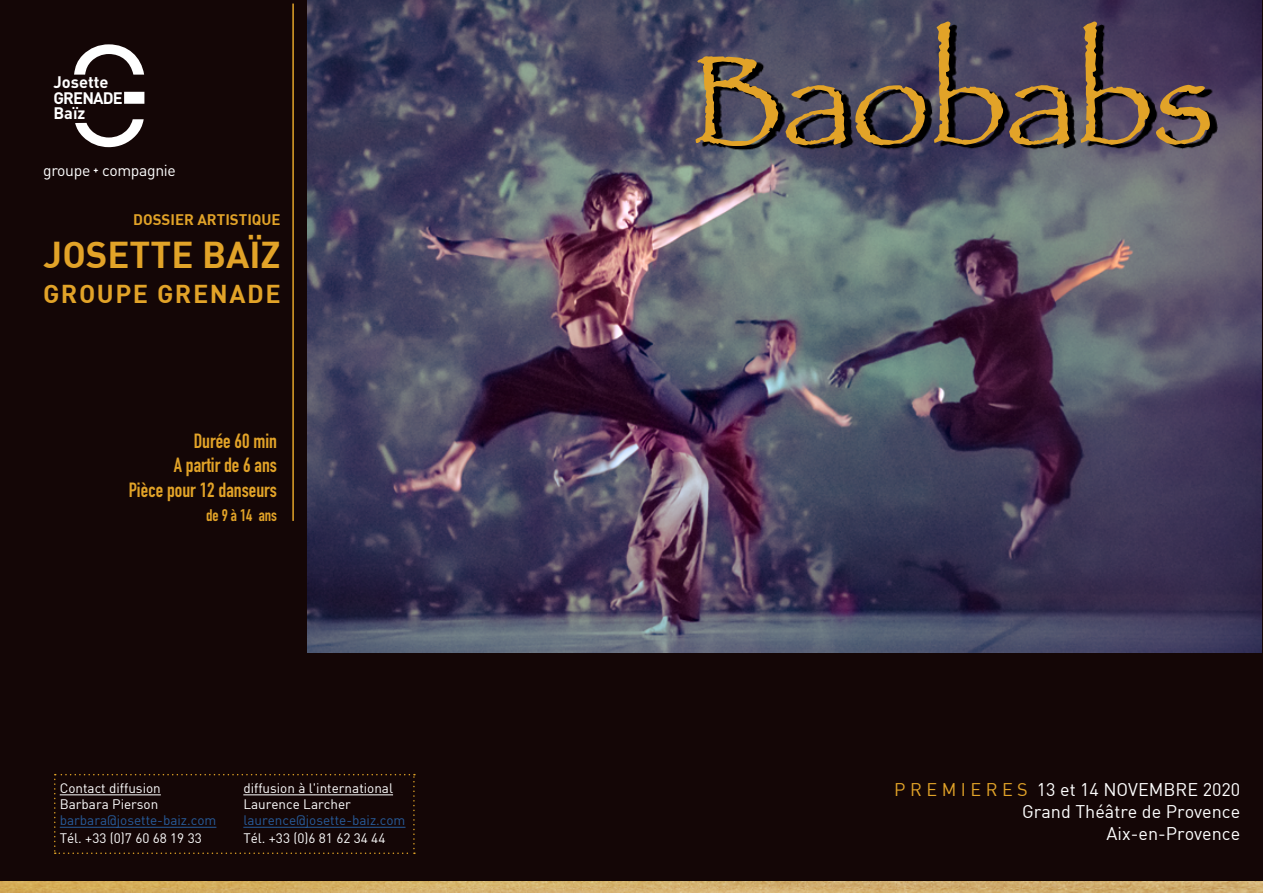
<style>
.page{position:relative;width:1263px;height:893px;background:#fff}
.page>*{position:absolute;margin:0;border:0;box-sizing:border-box;transform-origin:0 0}
.t1{font:128.7px "Papyrus";color:#e2a328}
.t2{font:36.6px "DIN Bold";color:#e2a328}
.t3{font:25.35px "DIN Bold";letter-spacing:.06em;color:#e2a328}
.t4{font:700 20.25px/24.3px "DIN Condensed";color:#e2a328;text-align:right}
.t5{font:18px/21.6px "DIN";color:#fff;text-align:right}
.t6{font:700 16.65px "DIN Condensed";color:#e2a328}
.t7{font:700 16.5px/15.6px "DIN";color:#fff}
.t8{font:15.75px "DIN";letter-spacing:-.02em;color:#fff}
.t9{font:15px "DIN Bold";color:#e2a328}
.t10{font:13.5px/16.2px "DIN";color:#fff}
.t11{font:13.5px "DIN";color:#275b9b}
.s1{color:#e2a328}
</style>
<div class="page">
<div style="left:0;top:0;width:1263px;height:890px;background:#140606"></div>
<hr style="left:292px;top:4px;width:2px;height:517px;background:#e2a328">
<img style="left:0;top:881px;width:1263px;height:12px">
<svg style="left:54px;top:774px;width:361px;height:80px"></svg>
<img style="left:307px;top:0;width:954px;height:653px">
<svg style="left:75px;top:119px;width:69px;height:28px"></svg>
<svg style="left:124px;top:92px;width:20px;height:12px"></svg>
<svg style="left:74px;top:44px;width:70px;height:31px"></svg>
<svg style="left:703px;top:24px;width:515px;height:126px;background:#3e3a51"></svg>
<p class="t7" style="left:53px;top:74px;width:71px">Josette<br>GRENADE<br>Baïz</p>
<p class="t8" style="left:43px;top:161px;width:134px">groupe <sup>+</sup> compagnie</p>
<p class="t9" style="left:133px;top:210px;width:149px">DOSSIER ARTISTIQUE</p>
<h2 class="t2" style="left:44px;top:231px;width:238px">JOSETTE BAÏZ</h2>
<h3 class="t3" style="left:43px;top:278px;width:239px">GROUPE GRENADE</h3>
<h3 class="t4" style="left:129px;top:429px;width:150px">Durée 60 min<br>A partir de 6 ans<br>Pièce pour 12 danseurs</h3>
<p class="t6" style="left:206px;top:504px;width:73px">de 9 à 14 ans</p>
<p class="t10" style="left:60px;top:780px;width:103px">Contact diffusion<br>Barbara Pierson</p>
<p class="t11" style="left:60px;top:812px;width:158px">barbara@josette-baiz.com</p>
<p class="t10" style="left:60px;top:830px;width:144px">Tél. +33 (0)7 60 68 19 33</p>
<p class="t10" style="left:243px;top:780px;width:151px">diffusion à l'international<br>Laurence Larcher</p>
<p class="t11" style="left:243px;top:812px;width:164px">laurence@josette-baiz.com</p>
<p class="t10" style="left:243px;top:830px;width:144px">Tél. +33 (0)6 81 62 34 44</p>
<h1 class="t1" style="left:690px;top:23px;width:525px">Baobabs</h1>
<h3 class="t5" style="left:894px;top:779px;width:347px"><span class="s1">P R E M I E R E S</span> 13 et 14 NOVEMBRE 2020<br>Grand Théâtre de Provence<br>Aix-en-Provence</h3>
</div>
